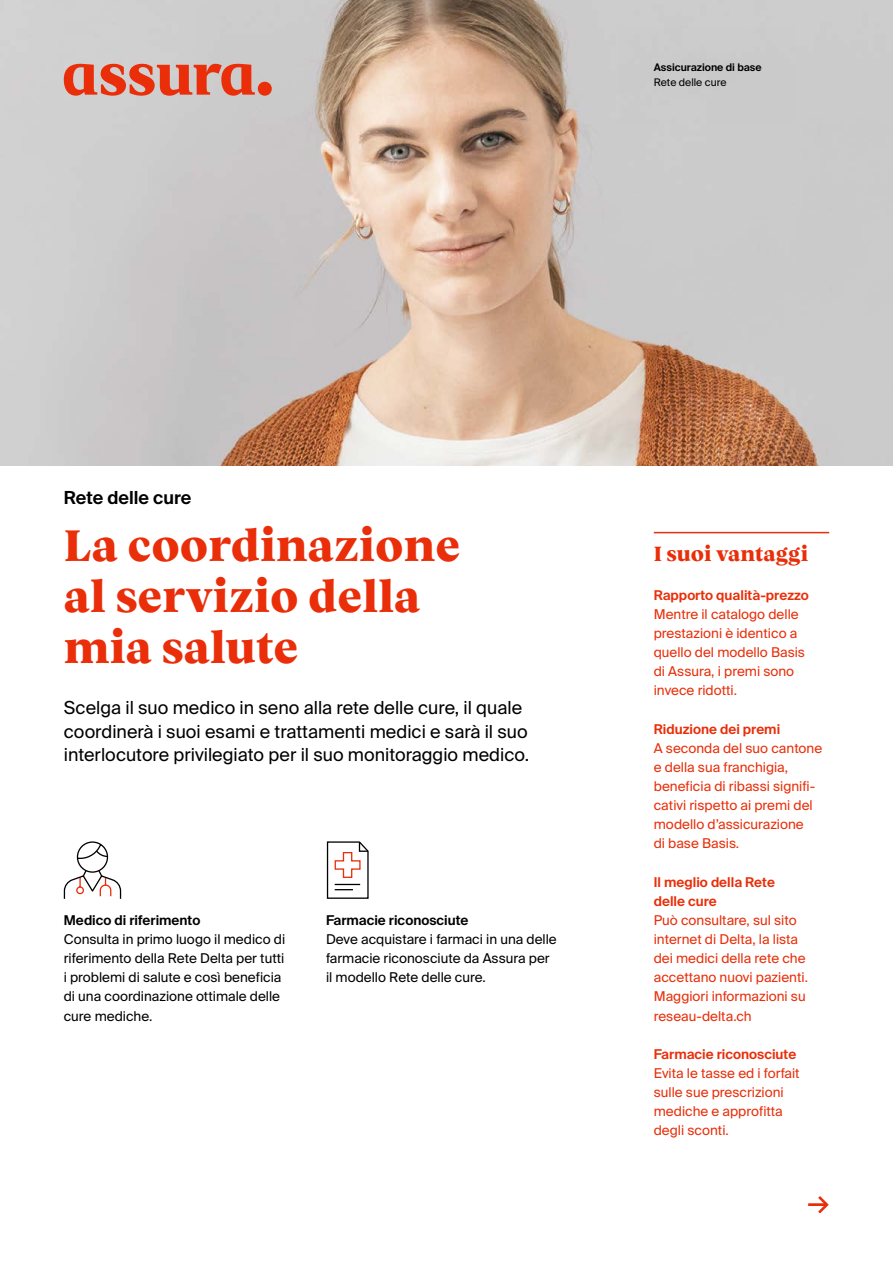
<style>
.page{position:relative;width:893px;height:1263px;background:#fff}
.page>*{position:absolute;margin:0;border:0;box-sizing:border-box;transform-origin:0 0}
.Titre_rouge_30pt_12m{font:800 45px/51px "Vesterbro";color:#e92e09}
.t1{font:27px "Suisse Intl";color:#e92e09}
.Entête_de_rubrique_r{font:800 21px "Vesterbro";color:#e92e09}
.Introduction_12pt_5{font:18px/23.4px "Suisse Intl";color:#000}
.Titre_du_produit_12p{font:600 18px "Suisse Intl";color:#000}
.Corps_rouge_9pt_4_5m{font:13.5px/19.2px "Suisse Intl";color:#e92e09}
.Corps_9pt_4_5mm{font:13.5px/19.2px "Suisse Intl";color:#000}
.Sous-titre_rouge_9pt{font:600 13.5px/19.2px "Suisse Intl";color:#e92e09}
.Sous-titre_9pt_4_5mm{font:600 13.5px "Suisse Intl";color:#000}
.Sous-titre_7pt_3_375{font:600 10.5px "Suisse Intl";color:#000}
.Corps_légende_7pt_3{font:10.5px "Suisse Intl";color:#000}
</style>
<div class="page">
<svg style="left:64px;top:841px;width:58px;height:58px"></svg>
<svg style="left:327px;top:841px;width:42px;height:58px"></svg>
<img style="left:0;top:0;width:893px;height:466px">
<div style="left:618px;top:27px;width:176px;height:97px;background:#cacaca"></div>
<hr style="left:654px;top:532px;width:175px;height:1px;background:#e92e09">
<svg style="left:64px;top:64px;width:208px;height:32px;background:#dc7865"></svg>
<p class="Sous-titre_7pt_3_375" style="left:654px;top:62px;width:109px">Assicurazione di base</p>
<p class="Corps_légende_7pt_3" style="left:654px;top:76px;width:74px">Rete delle cure</p>
<p class="Titre_du_produit_12p" style="left:64px;top:487px;width:129px">Rete delle cure</p>
<p class="Titre_rouge_30pt_12m" style="left:64px;top:518px;width:398px">La coordinazione al servizio della mia salute</p>
<p class="Introduction_12pt_5" style="left:64px;top:696px;width:467px">Scelga il suo medico in seno alla rete delle cure, il quale coordinerà i suoi esami e trattamenti medici e sarà il suo interlocutore privilegiato per il suo monitoraggio medico.</p>
<p class="Sous-titre_9pt_4_5mm" style="left:64px;top:912px;width:138px">Medico di riferimento</p>
<p class="Corps_9pt_4_5mm" style="left:64px;top:930px;width:223px">Consulta in primo luogo il medico di riferimento della Rete Delta per tutti i problemi di salute e così beneficia di una coordinazione ottimale delle cure mediche.</p>
<p class="Sous-titre_9pt_4_5mm" style="left:326px;top:912px;width:144px">Farmacie riconosciute</p>
<p class="Corps_9pt_4_5mm" style="left:326px;top:930px;width:232px">Deve acquistare i farmaci in una delle farmacie riconosciute da Assura per</p>
<p class="Corps_9pt_4_5mm" style="left:326px;top:968px;width:161px">il modello Rete delle cure.</p>
<p class="Entête_de_rubrique_r" style="left:654px;top:538px;width:156px">I suoi vantaggi</p>
<p class="Sous-titre_rouge_9pt" style="left:654px;top:585px;width:156px">Rapporto qualità-prezzo</p>
<p class="Corps_rouge_9pt_4_5m" style="left:654px;top:604px;width:153px">Mentre il catalogo delle prestazioni è identico a quello del modello Basis di Assura, i premi sono invece ridotti.</p>
<p class="Sous-titre_rouge_9pt" style="left:654px;top:719px;width:128px">Riduzione dei premi</p>
<p class="Corps_rouge_9pt_4_5m" style="left:654px;top:738px;width:170px">A seconda del suo cantone e della sua franchigia,</p>
<p class="Corps_rouge_9pt_4_5m" style="left:654px;top:777px;width:163px">beneficia di ribassi signifi&shy;cativi rispetto ai premi del modello d’assicurazione di base Basis.</p>
<p class="Sous-titre_rouge_9pt" style="left:654px;top:872px;width:123px">Il meglio della Rete delle cure</p>
<p class="Corps_rouge_9pt_4_5m" style="left:654px;top:911px;width:156px">Può consultare, sul sito internet di Delta, la lista dei medici della rete che accettano nuovi pazienti.<br>Maggiori informazioni su reseau-delta.ch</p>
<p class="Sous-titre_rouge_9pt" style="left:654px;top:1044px;width:144px">Farmacie riconosciute</p>
<p class="Corps_rouge_9pt_4_5m" style="left:654px;top:1064px;width:147px">Evita le tasse ed i forfait sulle sue prescrizioni mediche e approfitta degli sconti.</p>
<p class="t1" style="left:808px;top:1187px;width:23px">→</p>
</div>
